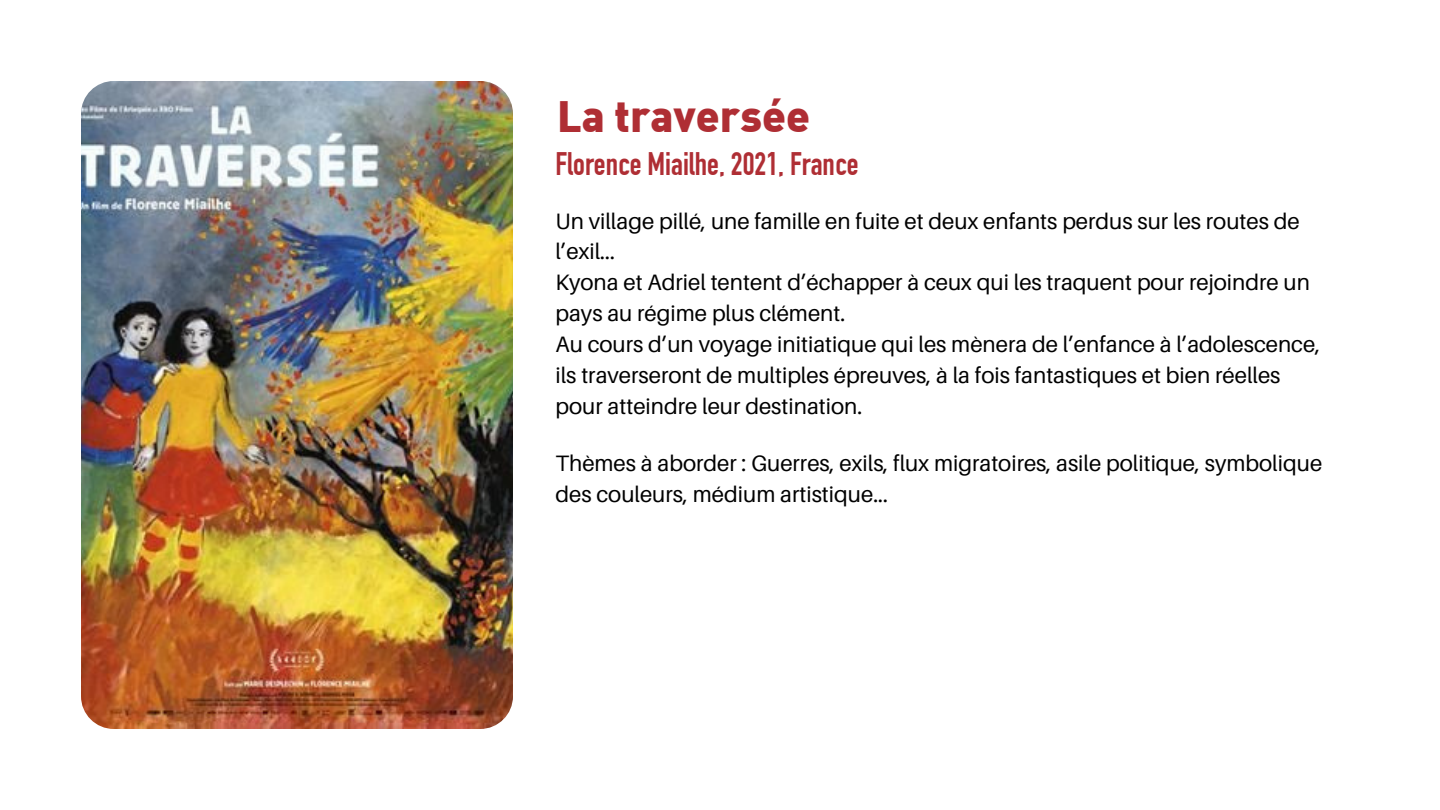
<style>
.page{position:relative;width:1440px;height:810px;background:#fff}
.page>*{position:absolute;margin:0;border:0;box-sizing:border-box;transform-origin:0 0}
.t1{font:900 43px "DIN";color:#af2e34}
.t2{font:31.9px "DIN Engschrift";color:#af2e34}
.t3{font:22.3px/30.9px "Aileron";color:#000}
</style>
<div class="page">
<img style="left:81px;top:81px;width:432px;height:648px;border-radius:33px">
<h1 class="t1" style="left:557px;top:92px;width:254px">La traversée</h1>
<h2 class="t2" style="left:556px;top:146px;width:305px">Florence Miailhe, 2021, France</h2>
<p class="t3" style="left:555px;top:205px;width:746px">Un village pillé, une famille en fuite et deux enfants perdus sur les routes de l’exil...</p>
<p class="t3" style="left:555px;top:267px;width:756px">Kyona et Adriel tentent d’échapper à ceux qui les traquent pour rejoindre un pays au régime plus clément.</p>
<p class="t3" style="left:555px;top:328px;width:766px">Au cours d’un voyage initiatique qui les mènera de l’enfance à l’adolescence, ils traverseront de multiples épreuves, à la fois fantastiques et bien réelles pour atteindre leur destination.</p>
<p class="t3" style="left:555px;top:448px;width:768px">Thèmes à aborder : Guerres, exils, flux migratoires, asile politique, symbolique des couleurs, médium artistique...</p>
</div>
